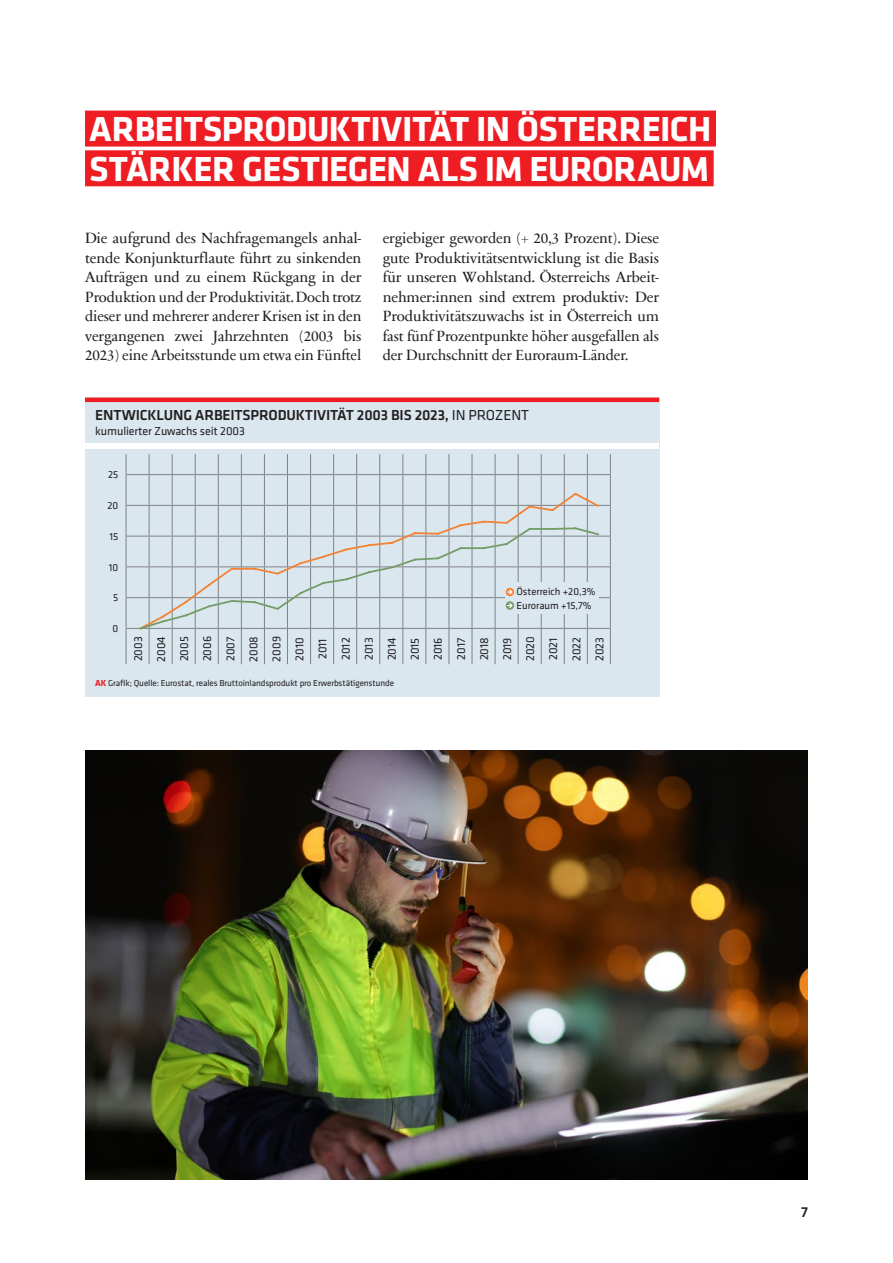
<style>
.page{position:relative;width:893px;height:1263px;background:#fff}
.page>*{position:absolute;margin:0;border:0;box-sizing:border-box;transform-origin:0 0}
.t1{font:700 36px/39.8px "Klavika Basic";letter-spacing:-.015em;color:#fff}
.t2{font:15px/19.5px "Sabon Next Com";letter-spacing:-.01em;color:#231f20;text-align:justify}
.t3{font:500 15px "Klavika Basic";letter-spacing:-.01em;color:#231f20}
.t4{font:12px/23.1px "Klavika Basic";color:#231f20}
.t5{font:10.5px/13.5px "Klavika Basic";color:#231f20}
.t6{font:9px "Klavika Basic";letter-spacing:-.01em;color:#231f20}
.s1{font-weight:400}
.s2{font-weight:700;color:#ee1d23}
</style>
<div class="page">
<div style="left:85px;top:111px;width:631px;height:36px;background:#ee1d23"></div>
<div style="left:85px;top:150px;width:629px;height:36px;background:#ee1d23"></div>
<img style="left:85px;top:750px;width:723px;height:429px">
<div style="left:85px;top:398px;width:574px;height:299px;background:#dae7ee"></div>
<hr style="left:85px;top:398px;width:574px;height:4px;background:#ee1d23">
<div style="left:85px;top:443px;width:574px;height:6px;background:#fff"></div>
<hr style="left:149px;top:475px;width:1px;height:30px;background:#808285">
<hr style="left:172px;top:475px;width:1px;height:30px;background:#808285">
<hr style="left:195px;top:475px;width:1px;height:30px;background:#808285">
<hr style="left:218px;top:475px;width:1px;height:30px;background:#808285">
<hr style="left:241px;top:475px;width:1px;height:30px;background:#808285">
<hr style="left:264px;top:475px;width:1px;height:30px;background:#808285">
<hr style="left:287px;top:475px;width:1px;height:30px;background:#808285">
<hr style="left:310px;top:475px;width:1px;height:30px;background:#808285">
<hr style="left:333px;top:475px;width:1px;height:30px;background:#808285">
<hr style="left:356px;top:475px;width:1px;height:30px;background:#808285">
<hr style="left:379px;top:475px;width:1px;height:30px;background:#808285">
<hr style="left:402px;top:475px;width:1px;height:30px;background:#808285">
<hr style="left:425px;top:475px;width:1px;height:30px;background:#808285">
<hr style="left:449px;top:475px;width:1px;height:30px;background:#808285">
<hr style="left:472px;top:475px;width:1px;height:30px;background:#808285">
<hr style="left:495px;top:475px;width:1px;height:30px;background:#808285">
<hr style="left:518px;top:475px;width:1px;height:30px;background:#808285">
<hr style="left:541px;top:475px;width:1px;height:30px;background:#808285">
<hr style="left:564px;top:475px;width:1px;height:30px;background:#808285">
<hr style="left:587px;top:475px;width:1px;height:30px;background:#808285">
<hr style="left:149px;top:629px;width:1px;height:35px;background:#808285">
<hr style="left:172px;top:629px;width:1px;height:35px;background:#808285">
<hr style="left:195px;top:629px;width:1px;height:35px;background:#808285">
<hr style="left:218px;top:629px;width:1px;height:35px;background:#808285">
<hr style="left:241px;top:629px;width:1px;height:35px;background:#808285">
<hr style="left:264px;top:629px;width:1px;height:35px;background:#808285">
<hr style="left:287px;top:629px;width:1px;height:35px;background:#808285">
<hr style="left:310px;top:629px;width:1px;height:35px;background:#808285">
<hr style="left:333px;top:629px;width:1px;height:35px;background:#808285">
<hr style="left:356px;top:629px;width:1px;height:35px;background:#808285">
<hr style="left:379px;top:629px;width:1px;height:35px;background:#808285">
<hr style="left:402px;top:629px;width:1px;height:35px;background:#808285">
<hr style="left:425px;top:629px;width:1px;height:35px;background:#808285">
<hr style="left:449px;top:629px;width:1px;height:35px;background:#808285">
<hr style="left:472px;top:629px;width:1px;height:35px;background:#808285">
<hr style="left:495px;top:629px;width:1px;height:35px;background:#808285">
<hr style="left:518px;top:629px;width:1px;height:35px;background:#808285">
<hr style="left:541px;top:629px;width:1px;height:35px;background:#808285">
<hr style="left:564px;top:629px;width:1px;height:35px;background:#808285">
<hr style="left:587px;top:629px;width:1px;height:35px;background:#808285">
<svg style="left:127px;top:505px;width:483px;height:1px"></svg>
<hr style="left:126px;top:475px;width:1px;height:30px;background:#808285">
<hr style="left:126px;top:505px;width:1px;height:31px;background:#808285">
<hr style="left:126px;top:536px;width:1px;height:31px;background:#808285">
<hr style="left:126px;top:567px;width:1px;height:31px;background:#808285">
<hr style="left:126px;top:598px;width:1px;height:30px;background:#808285">
<hr style="left:126px;top:628px;width:1px;height:36px;background:#808285">
<svg style="left:126px;top:454px;width:485px;height:21px"></svg>
<hr style="left:610px;top:475px;width:1px;height:30px;background:#808285">
<hr style="left:610px;top:505px;width:1px;height:31px;background:#808285">
<hr style="left:610px;top:536px;width:1px;height:31px;background:#808285">
<hr style="left:610px;top:567px;width:1px;height:31px;background:#808285">
<hr style="left:610px;top:598px;width:1px;height:30px;background:#808285">
<hr style="left:610px;top:628px;width:1px;height:36px;background:#808285">
<svg style="left:126px;top:628px;width:484px;height:1px"></svg>
<svg style="left:138px;top:491px;width:463px;height:35px"></svg>
<svg style="left:138px;top:526px;width:463px;height:105px"></svg>
<div style="left:506px;top:582px;width:93px;height:32px;background:#dae7ee"></div>
<svg style="left:126px;top:589px;width:484px;height:19px"></svg>
<h1 class="t1" style="left:89px;top:107px;width:624px">ARBEITSPRODUKTIVITÄT IN ÖSTERREICH<br>STÄRKER GESTIEGEN ALS IM EURORAUM</h1>
<p class="t2" style="left:85px;top:228px;width:278px">Die aufgrund des Nachfragemangels anhal&shy;tende Konjunkturflaute führt zu sinkenden Aufträgen und zu einem Rückgang in der Produktion und der Produktivität. Doch trotz dieser und mehrerer anderer Krisen ist in den vergangenen zwei Jahrzehnten (2003 bis 2023) eine Arbeitsstunde um etwa ein Fünftel</p>
<p class="t2" style="left:383px;top:228px;width:278px">ergiebiger geworden (+ 20,3 Prozent). Diese gute Produktivitätsentwicklung ist die Basis für unseren Wohlstand. Österreichs Arbeit&shy;nehmer:innen sind extrem produktiv: Der Produktivitätszuwachs ist in Österreich um fast fünf Prozentpunkte höher ausgefallen als der Durchschnitt der Euroraum-Länder.</p>
<p class="t3" style="left:95px;top:405px;width:435px">ENTWICKLUNG ARBEITSPRODUKTIVITÄT 2003 BIS 2023, <span class="s1">IN PROZENT</span></p>
<p class="t4" style="left:95px;top:419px;width:151px">kumulierter Zuwachs seit 2003</p>
<p class="t5" style="left:108px;top:468px;width:12px">25</p>
<p class="t5" style="left:108px;top:498px;width:12px">20</p>
<p class="t5" style="left:110px;top:529px;width:10px">15</p>
<p class="t5" style="left:109px;top:560px;width:11px">10</p>
<p class="t5" style="left:113px;top:591px;width:7px">5</p>
<p class="t5" style="left:113px;top:621px;width:7px">0</p>
<p class="t4" style="left:126px;top:662px;width:27px;rotate:-90deg">2003<br>2004<br>2005<br>2006<br>2007<br>2008<br>2009<br>2010<br>2011<br>2012<br>2013<br>2014<br>2015<br>2016<br>2017<br>2018<br>2019<br>2020<br>2021<br>2022<br>2023</p>
<p class="t6" style="left:95px;top:677px;width:300px"><span class="s2">AK</span> Grafik; Quelle: Eurostat, reales Bruttoinlandsprodukt pro Erwerbstätigenstunde</p>
<p class="t5" style="left:516px;top:585px;width:81px">Österreich +20,3%<br>Euroraum +15,7%</p>
<p class="t3" style="left:801px;top:1202px;width:8px">7</p>
</div>
